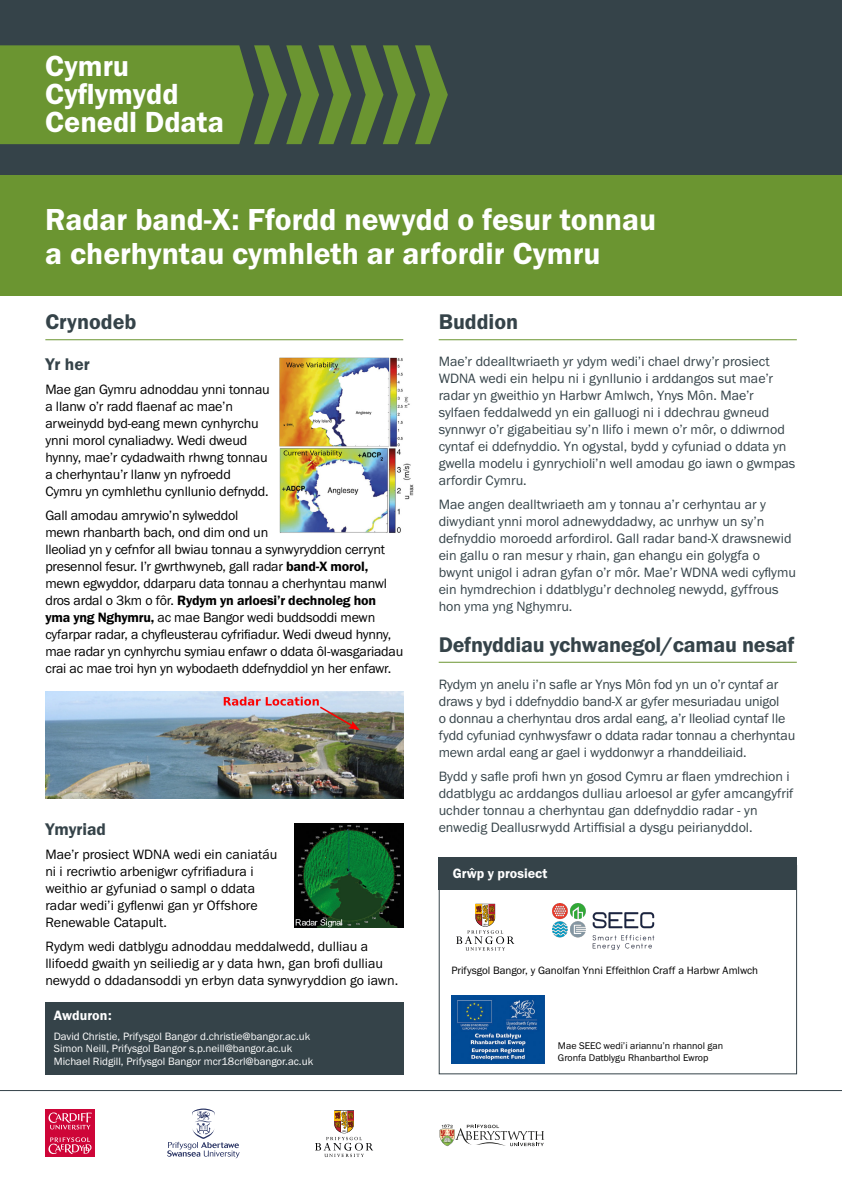
<style>
.page{position:relative;width:842px;height:1192px;background:#fff}
.page>*{position:absolute;margin:0;border:0;box-sizing:border-box;transform-origin:0 0}
.t1{font:31.5px/34px "Franklin Gothic URW Dem";color:#fff}
.t2{font:30.15px/27.9px "Franklin Gothic URW Dem";color:#fff}
.Heading{font:22px "Franklin Gothic URW Dem";letter-spacing:-.01em;color:#354349}
.Sub_heading{font:17.5px "Franklin Gothic URW Dem";color:#354349}
.Body_copy{font:14px/17px "Franklin Gothic URW Boo";color:#354349}
.Body_copy-2{font:14px/17px "Franklin Gothic URW Boo";letter-spacing:-.015em;color:#000}
.Body_copy-3{font:14px "Franklin Gothic URW Dem";color:#fff}
.Body_copy-4{font:11px/12.5px "Franklin Gothic URW Boo";color:#fff}
.Body_copy-5{font:11px "Franklin Gothic URW Boo";color:#000}
.t3{font:10px/12px "Franklin Gothic URW Boo";color:#000}
.s1{font-family:"Franklin Gothic URW Dem"}
</style>
<div class="page">
<div style="left:0;top:0;width:842px;height:208px;background:#354349"></div>
<div style="left:45px;top:1134px;width:49px;height:23px;background:#ce0538"></div>
<svg style="left:48px;top:1137px;width:44px;height:17px"></svg>
<div style="left:45px;top:1110px;width:49px;height:23px;background:#ce0538"></div>
<svg style="left:49px;top:1112px;width:43px;height:18px"></svg>
<svg style="left:167px;top:1109px;width:73px;height:49px"></svg>
<svg style="left:315px;top:1110px;width:58px;height:47px"></svg>
<svg style="left:440px;top:1125px;width:104px;height:21px"></svg>
<hr style="left:0;top:1090px;width:842px;height:1px;background:#354349">
<hr style="left:45px;top:339px;width:358px;height:1px;background:#6b9531">
<div style="left:439px;top:857px;width:358px;height:32px;background:#354349"></div>
<div style="left:0;top:176px;width:842px;height:120px;background:#6b9531"></div>
<hr style="left:439px;top:339px;width:358px;height:1px;background:#6b9531">
<hr style="left:439px;top:662px;width:358px;height:1px;background:#6b9531">
<img style="left:552px;top:904px;width:103px;height:46px">
<div style="left:45px;top:1002px;width:359px;height:72px;background:#354349"></div>
<img style="left:451px;top:995px;width:94px;height:68px">
<svg style="left:456px;top:904px;width:58px;height:47px"></svg>
<img style="left:279px;top:357px;width:135px;height:176px">
<img style="left:45px;top:691px;width:358px;height:108px">
<img style="left:294px;top:823px;width:109px;height:105px">
<svg style="left:0;top:45px;width:448px;height:99px"></svg>
<p class="t2" style="left:45px;top:52px;width:86px">Cymru</p>
<p class="t2" style="left:45px;top:80px;width:180px">Cyflymydd<br>Cenedl Ddata</p>
<p class="t1" style="left:45px;top:202px;width:613px">Radar band-X: Ffordd newydd o fesur tonnau a cherhyntau cymhleth ar arfordir Cymru</p>
<p class="Heading" style="left:45px;top:308px;width:93px">Crynodeb</p>
<p class="Sub_heading" style="left:45px;top:354px;width:46px">Yr her</p>
<p class="Body_copy-2" style="left:45px;top:381px;width:226px">Mae gan Gymru adnoddau ynni tonnau a llanw o’r radd flaenaf ac mae’n arweinydd byd-eang mewn cynhyrchu ynni morol cynaliadwy. Wedi dweud hynny, mae’r cydadwaith rhwng tonnau a cherhyntau’r llanw yn nyfroedd Cymru yn cymhlethu cynllunio defnydd.</p>
<p class="Body_copy-2" style="left:45px;top:507px;width:359px">Gall amodau amrywio’n sylweddol<br>mewn rhanbarth bach, ond dim ond un<br>lleoliad yn y cefnfor all bwiau tonnau a synwyryddion cerrynt presennol fesur. I’r gwrthwyneb, gall radar <span class="s1">band-X morol, </span>mewn egwyddor, ddarparu data tonnau a cherhyntau manwl dros ardal o 3km o fôr. <span class="s1">Rydym yn arloesi’r dechnoleg hon yma yng Nghymru,</span> ac mae Bangor wedi buddsoddi mewn cyfarpar radar, a chyfleusterau cyfrifiadur. Wedi dweud hynny, mae radar yn cynhyrchu symiau enfawr o ddata ôl-wasgariadau crai ac mae troi hyn yn wybodaeth ddefnyddiol yn her enfawr.</p>
<p class="Sub_heading" style="left:45px;top:818px;width:62px">Ymyriad</p>
<p class="Body_copy-2" style="left:45px;top:845px;width:233px">Mae’r prosiect WDNA wedi ein caniatáu ni i recriwtio arbenigwr cyfrifiadura i weithio ar gyfuniad o sampl o ddata radar wedi’i gyflenwi gan yr Offshore Renewable Catapult.</p>
<p class="Body_copy-2" style="left:45px;top:937px;width:354px">Rydym wedi datblygu adnoddau meddalwedd, dulliau a llifoedd gwaith yn seiliedig ar y data hwn, gan brofi dulliau newydd o ddadansoddi yn erbyn data synwyryddion go iawn.</p>
<p class="Heading" style="left:439px;top:308px;width:81px">Buddion</p>
<p class="Body_copy" style="left:439px;top:353px;width:358px">Mae’r ddealltwriaeth yr ydym wedi’i chael drwy’r prosiect WDNA wedi ein helpu ni i gynllunio i arddangos sut mae’r radar yn gweithio yn Harbwr Amlwch, Ynys Môn. Mae’r sylfaen feddalwedd yn ein galluogi ni i ddechrau gwneud synnwyr o’r gigabeitiau sy’n llifo i mewn o’r môr, o ddiwrnod cyntaf ei ddefnyddio. Yn ogystal, bydd y cyfuniad o ddata yn gwella modelu i gynrychioli’n well amodau go iawn o gwmpas arfordir Cymru.</p>
<p class="Body_copy" style="left:439px;top:496px;width:359px">Mae angen dealltwriaeth am y tonnau a’r cerhyntau ar y diwydiant ynni morol adnewyddadwy, ac unrhyw un sy’n defnyddio moroedd arfordirol. Gall radar band-X drawsnewid ein gallu o ran mesur y rhain, gan ehangu ein golygfa o bwynt unigol i adran gyfan o’r môr. Mae’r WDNA wedi cyflymu ein hymdrechion i ddatblygu’r dechnoleg newydd, gyffrous hon yma yng Nghymru.</p>
<p class="Heading" style="left:439px;top:631px;width:357px">Defnyddiau ychwanegol/camau nesaf</p>
<p class="Body_copy" style="left:439px;top:675px;width:358px">Rydym yn anelu i’n safle ar Ynys Môn fod yn un o’r cyntaf ar draws y byd i ddefnyddio band-X ar gyfer mesuriadau unigol<br>o donnau a cherhyntau dros ardal eang, a’r lleoliad cyntaf lle fydd cyfuniad cynhwysfawr o ddata radar tonnau a cherhyntau mewn ardal eang ar gael i wyddonwyr a rhanddeiliaid.</p>
<p class="Body_copy" style="left:439px;top:767px;width:356px">Bydd y safle profi hwn yn gosod Cymru ar flaen ymdrechion i ddatblygu ac arddangos dulliau arloesol ar gyfer amcangyfrif uchder tonnau a cherhyntau gan ddefnyddio radar - yn enwedig Deallusrwydd Artiffisial a dysgu peirianyddol.</p>
<p class="Body_copy-3" style="left:453px;top:864px;width:96px">Grŵp y prosiect</p>
<p class="Body_copy-5" style="left:451px;top:963px;width:308px">Prifysgol Bangor, y Ganolfan Ynni Effeithlon Craff a Harbwr Amlwch</p>
<p class="Body_copy-3" style="left:54px;top:1007px;width:59px">Awduron:</p>
<p class="Body_copy-4" style="left:54px;top:1029px;width:261px">David Christie, Prifysgol Bangor d.christie@bangor.ac.uk<br>Simon Neill, Prifysgol Bangor s.p.neill@bangor.ac.uk<br>Michael Ridgill, Prifysgol Bangor mcr18crl@bangor.ac.uk</p>
<p class="t3" style="left:558px;top:1040px;width:167px">Mae SEEC wedi’i ariannu’n rhannol gan<br>Gronfa Datblygu Rhanbarthol Ewrop</p>
</div>
